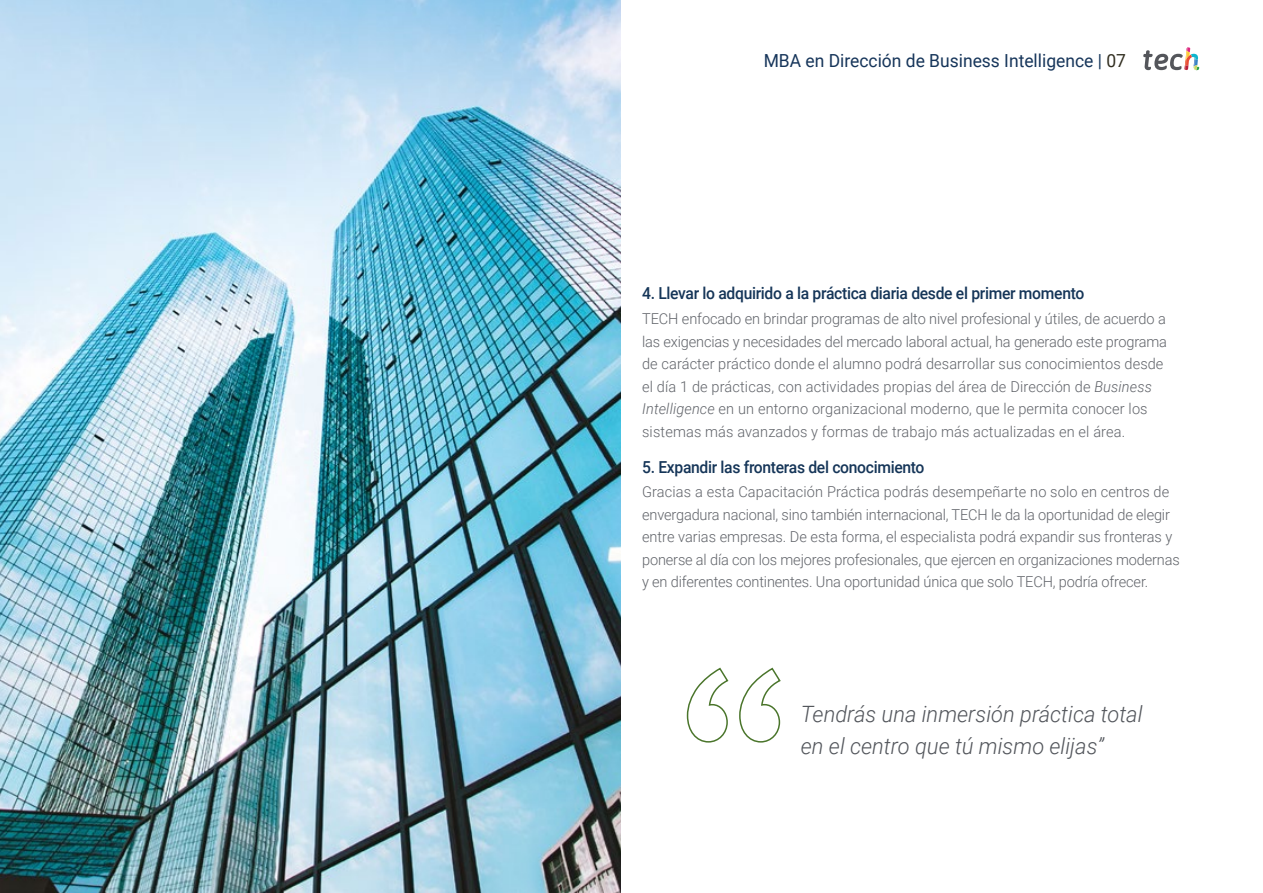
<style>
.page{position:relative;width:1263px;height:893px;background:#fff}
.page>*{position:absolute;margin:0;border:0;box-sizing:border-box;transform-origin:0 0}
.t1{font:italic 300 22.5px/31.5px "Roboto";color:#52555b}
.t2{font:18px "Roboto";color:#16355a}
.t3{font:500 16.5px "Roboto";letter-spacing:-.02em;color:#153558;scale:.95 1}
.t4{font:300 15px/22.5px "Roboto";letter-spacing:-.005em;color:#61646a}
.s1{color:#153559}
.s2{color:#312e20}
.s3{font-style:italic}
</style>
<div class="page">
<svg style="left:1143px;top:47px;width:56px;height:24px"></svg>
<svg style="left:686px;top:667px;width:95px;height:76px"></svg>
<img style="left:0;top:0;width:621px;height:893px">
<p class="t2" style="left:764px;top:48px;width:364px">MBA en Dirección de Business Intelligence <span class="s1">|</span> <span class="s2">07</span></p>
<p class="t3" style="left:642px;top:282px;width:467px">4. Llevar lo adquirido a la práctica diaria desde el primer momento</p>
<p class="t4" style="left:642px;top:307px;width:526px">TECH enfocado en brindar programas de alto nivel profesional y útiles, de acuerdo a las exigencias y necesidades del mercado laboral actual, ha generado este programa de carácter práctico donde el alumno podrá desarrollar sus conocimientos desde el día 1 de prácticas, con actividades propias del área de Dirección de <span class="s3">Business Intelligence</span> en un entorno organizacional moderno, que le permita conocer los sistemas más avanzados y formas de trabajo más actualizadas en el área.</p>
<p class="t3" style="left:642px;top:455px;width:299px">5. Expandir las fronteras del conocimiento</p>
<p class="t4" style="left:642px;top:480px;width:539px">Gracias a esta Capacitación Práctica podrás desempeñarte no solo en centros de envergadura nacional, sino también internacional, TECH le da la oportunidad de elegir entre varias empresas. De esta forma, el especialista podrá expandir sus fronteras y ponerse al día con los mejores profesionales, que ejercen en organizaciones modernas y en diferentes continentes. Una oportunidad única que solo TECH, podría ofrecer.</p>
<h1 class="t1" style="left:801px;top:697px;width:343px">Tendrás una inmersión práctica total en el centro que tú mismo elijas”</h1>
</div>
